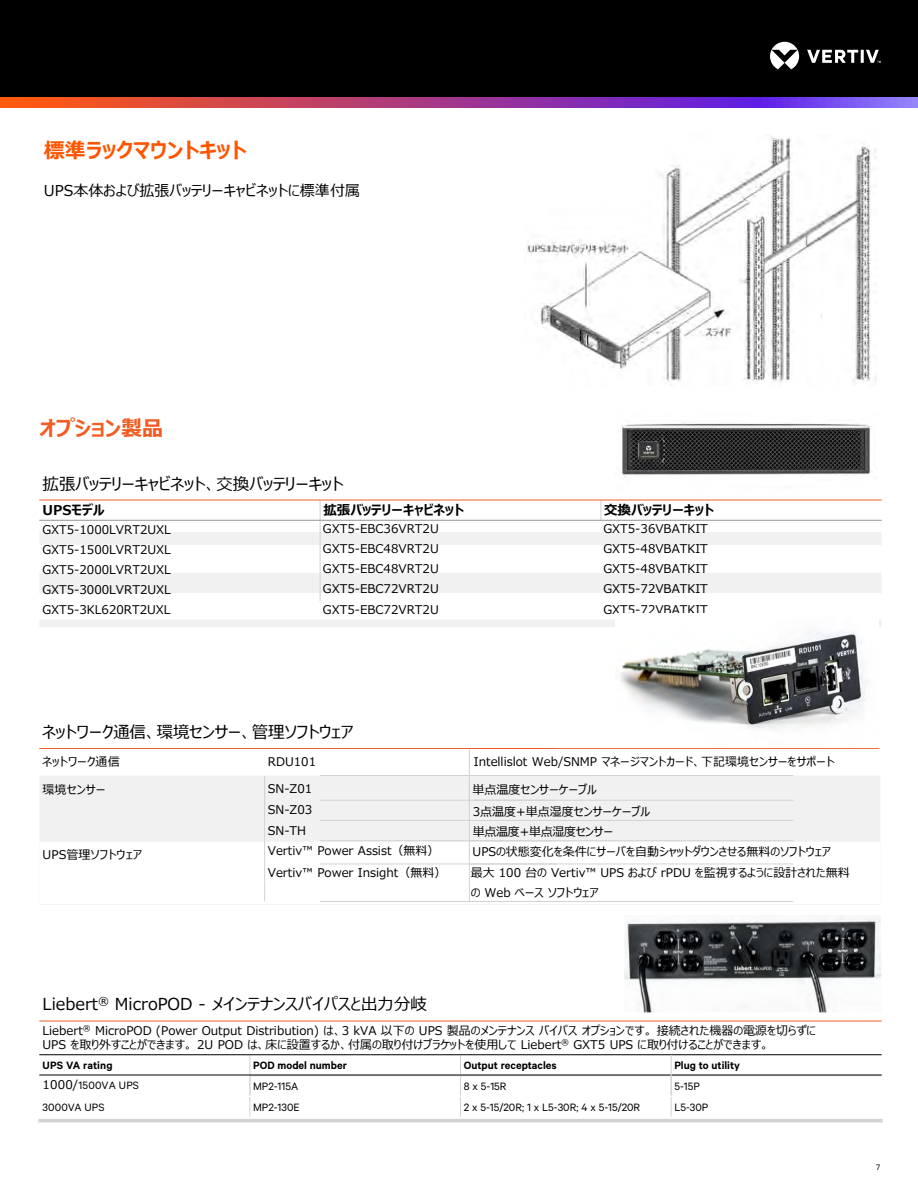
<style>
.page{position:relative;width:918px;height:1188px;background:#fff}
.page>*{position:absolute;margin:0;border:0;box-sizing:border-box;transform-origin:0 0}
.t1{font:700 21px "Meiryo UI";color:#f50}
.t2{font:700 21px "Meiryo UI";color:#f15d24}
.t3{font:16.5px "Meiryo UI";color:#000}
.t4{font:15px "Meiryo UI";color:#000}
.t5{font:700 13.5px "Meiryo UI";color:#000}
.t6{font:12px/20px "Meiryo UI";color:#000}
.t7{font:12px "Calibre";color:#000}
.t8{font:600 12px "Calibre";color:#000}
.t9{font:9px "Calibre";color:#000}
.s1{font-family:"Meiryo UI"}
</style>
<div class="page">
<div style="left:0;top:0;width:918px;height:108px;background:#000"></div>
<svg style="left:770px;top:42px;width:111px;height:27px"></svg>
<svg style="left:0;top:98px;width:918px;height:10px;background:#a73f8c"></svg>
<img style="left:624px;top:916px;width:257px;height:96px">
<div style="left:40px;top:620px;width:841px;height:6px;background:#f1f1f2"></div>
<svg style="left:39px;top:499px;width:843px;height:102px"></svg>
<hr style="left:39px;top:500px;width:281px;height:1px;background:#f15d24">
<hr style="left:320px;top:500px;width:281px;height:1px;background:#f15d24">
<hr style="left:601px;top:500px;width:281px;height:1px;background:#f15d24">
<hr style="left:39px;top:520px;width:281px;height:1px;background:#939598">
<hr style="left:320px;top:520px;width:281px;height:1px;background:#939598">
<hr style="left:601px;top:520px;width:281px;height:1px;background:#939598">
<div style="left:40px;top:776px;width:840px;height:66px;background:#f1f1f2"></div>
<svg style="left:264px;top:863px;width:530px;height:39px"></svg>
<hr style="left:39px;top:748px;width:281px;height:1px;background:#f15d24">
<hr style="left:320px;top:748px;width:236px;height:1px;background:#f15d24">
<hr style="left:470px;top:748px;width:409px;height:1px;background:#f15d24">
<svg style="left:264px;top:776px;width:1px;height:125px"></svg>
<svg style="left:469px;top:749px;width:1px;height:152px"></svg>
<hr style="left:320px;top:800px;width:236px;height:1px;background:#d1d3d4">
<hr style="left:469px;top:800px;width:324px;height:1px;background:#d1d3d4">
<hr style="left:320px;top:820px;width:236px;height:1px;background:#d1d3d4">
<hr style="left:469px;top:820px;width:324px;height:1px;background:#d1d3d4">
<hr style="left:320px;top:840px;width:236px;height:1px;background:#d1d3d4">
<hr style="left:469px;top:840px;width:324px;height:1px;background:#d1d3d4">
<hr style="left:320px;top:864px;width:236px;height:1px;background:#d1d3d4">
<hr style="left:469px;top:864px;width:324px;height:1px;background:#d1d3d4">
<hr style="left:320px;top:901px;width:236px;height:1px;background:#d1d3d4">
<hr style="left:469px;top:901px;width:324px;height:1px;background:#d1d3d4">
<hr style="left:320px;top:775px;width:236px;height:1px;background:#d1d3d4">
<hr style="left:469px;top:775px;width:324px;height:1px;background:#d1d3d4">
<svg style="left:39px;top:1055px;width:843px;height:68px"></svg>
<hr style="left:39px;top:1021px;width:211px;height:1px;background:#f15d24">
<hr style="left:250px;top:1021px;width:211px;height:1px;background:#f15d24">
<hr style="left:461px;top:1021px;width:210px;height:1px;background:#f15d24">
<hr style="left:671px;top:1021px;width:211px;height:1px;background:#f15d24">
<hr style="left:38px;top:1119px;width:845px;height:3px;background:#d1d3d4">
<svg style="left:250px;top:1055px;width:1px;height:62px"></svg>
<svg style="left:460px;top:1055px;width:1px;height:62px"></svg>
<hr style="left:39px;top:1054px;width:211px;height:1px;background:#000">
<hr style="left:250px;top:1054px;width:211px;height:1px;background:#000">
<hr style="left:461px;top:1054px;width:210px;height:1px;background:#000">
<hr style="left:671px;top:1054px;width:211px;height:1px;background:#000">
<hr style="left:39px;top:1075px;width:211px;height:1px;background:#000">
<hr style="left:250px;top:1075px;width:211px;height:1px;background:#000">
<hr style="left:461px;top:1075px;width:210px;height:1px;background:#000">
<hr style="left:671px;top:1075px;width:211px;height:1px;background:#000">
<svg style="left:671px;top:1055px;width:1px;height:62px"></svg>
<img style="left:620px;top:423px;width:250px;height:54px">
<img style="left:526px;top:137px;width:351px;height:246px">
<img style="left:616px;top:620px;width:263px;height:109px">
<h1 class="t1" style="left:44px;top:135px;width:204px">標準ラックマウントキット</h1>
<p class="t4" style="left:44px;top:180px;width:318px">UPS本体および拡張バッテリーキャビネットに標準付属</p>
<h1 class="t2" style="left:39px;top:414px;width:125px">オプション製品</h1>
<h2 class="t3" style="left:43px;top:473px;width:302px">拡張バッテリーキャビネット、交換バッテリーキット</h2>
<p class="t5" style="left:43px;top:500px;width:63px">UPSモデル</p>
<p class="t5" style="left:323px;top:501px;width:142px">拡張バッテリーキャビネット</p>
<p class="t5" style="left:604px;top:501px;width:111px">交換バッテリーキット</p>
<p class="t6" style="left:42px;top:520px;width:130px;text-align:justify">GXT5-1000LVRT2UXL GXT5-1500LVRT2UXL GXT5-2000LVRT2UXL GXT5-3000LVRT2UXL GXT5-3KL620RT2UXL</p>
<p class="t6" style="left:323px;top:520px;width:117px;text-align:justify">GXT5-EBC36VRT2U GXT5-EBC48VRT2U GXT5-EBC48VRT2U GXT5-EBC72VRT2U GXT5-EBC72VRT2U</p>
<p class="t6" style="left:603px;top:520px;width:106px;text-align:justify">GXT5-36VBATKIT GXT5-48VBATKIT GXT5-48VBATKIT GXT5-72VBATKIT GXT5-72VBATKIT</p>
<h2 class="t3" style="left:43px;top:720px;width:312px">ネットワーク通信、環境センサー、管理ソフトウェア</h2>
<p class="t6" style="left:43px;top:752px;width:79px">ネットワーク通信</p>
<p class="t6" style="left:268px;top:752px;width:50px">RDU101</p>
<p class="t6" style="left:474px;top:752px;width:362px">Intellislot Web/SNMP マネージマントカード、下記環境センサーをサポート</p>
<p class="t6" style="left:43px;top:780px;width:64px">環境センサー</p>
<p class="t6" style="left:268px;top:780px;width:46px">SN-Z01</p>
<p class="t6" style="left:473px;top:781px;width:126px">単点温度センサーケーブル</p>
<p class="t6" style="left:268px;top:800px;width:46px">SN-Z03</p>
<p class="t6" style="left:473px;top:803px;width:179px">3点温度+単点湿度センサーケーブル単点温度+単点湿度センサー</p>
<p class="t6" style="left:43px;top:845px;width:101px">UPS管理ソフトウェア</p>
<p class="t6" style="left:268px;top:821px;width:173px">SN-TH<br>Vertiv™ Power Assist（無料）</p>
<p class="t6" style="left:268px;top:863px;width:180px">Vertiv™ Power Insight（無料）</p>
<p class="t6" style="left:471px;top:842px;width:380px;line-height:20.4px">UPSの状態変化を条件にサーバを自動シャットダウンさせる無料のソフトウェア<br>最大 100 台の Vertiv™ UPS および rPDU を監視するように設計された無料の Web ベース ソフトウェア</p>
<h2 class="t3" style="left:43px;top:993px;width:386px">Liebert<sup>®</sup> MicroPOD - メインテナンスバイパスと出力分岐</h2>
<p class="t6" style="left:43px;top:1024px;width:775px;line-height:14.4px">Liebert<sup>®</sup> MicroPOD (Power Output Distribution) は、3 kVA 以下の UPS 製品のメンテナンス バイパス オプションです。 接続された機器の電源を切らずに<br>UPS を取り外すことができます。 2U POD は、床に設置するか、付属の取り付けブラケットを使用して Liebert<sup>®</sup> GXT5 UPS に取り付けることができます。</p>
<p class="t8" style="left:43px;top:1058px;width:72px">UPS VA rating</p>
<p class="t8" style="left:253px;top:1058px;width:95px">POD model number</p>
<p class="t8" style="left:464px;top:1058px;width:95px">Output receptacles</p>
<p class="t8" style="left:674px;top:1058px;width:67px">Plug to utility</p>
<p class="t7" style="left:43px;top:1078px;width:98px"><span class="s1">1000/</span>1500VA UPS</p>
<p class="t7" style="left:253px;top:1079px;width:47px">MP2-115A</p>
<p class="t7" style="left:464px;top:1079px;width:44px">8 x 5-15R</p>
<p class="t7" style="left:674px;top:1079px;width:27px">5-15P</p>
<p class="t7" style="left:43px;top:1100px;width:64px">3000VA UPS</p>
<p class="t7" style="left:253px;top:1100px;width:48px">MP2-130E</p>
<p class="t7" style="left:464px;top:1100px;width:178px">2 x 5-15/20R; 1 x L5-30R; 4 x 5-15/20R</p>
<p class="t7" style="left:674px;top:1100px;width:35px">L5-30P</p>
<p class="t9" style="left:876px;top:1162px;width:5px">7</p>
</div>
